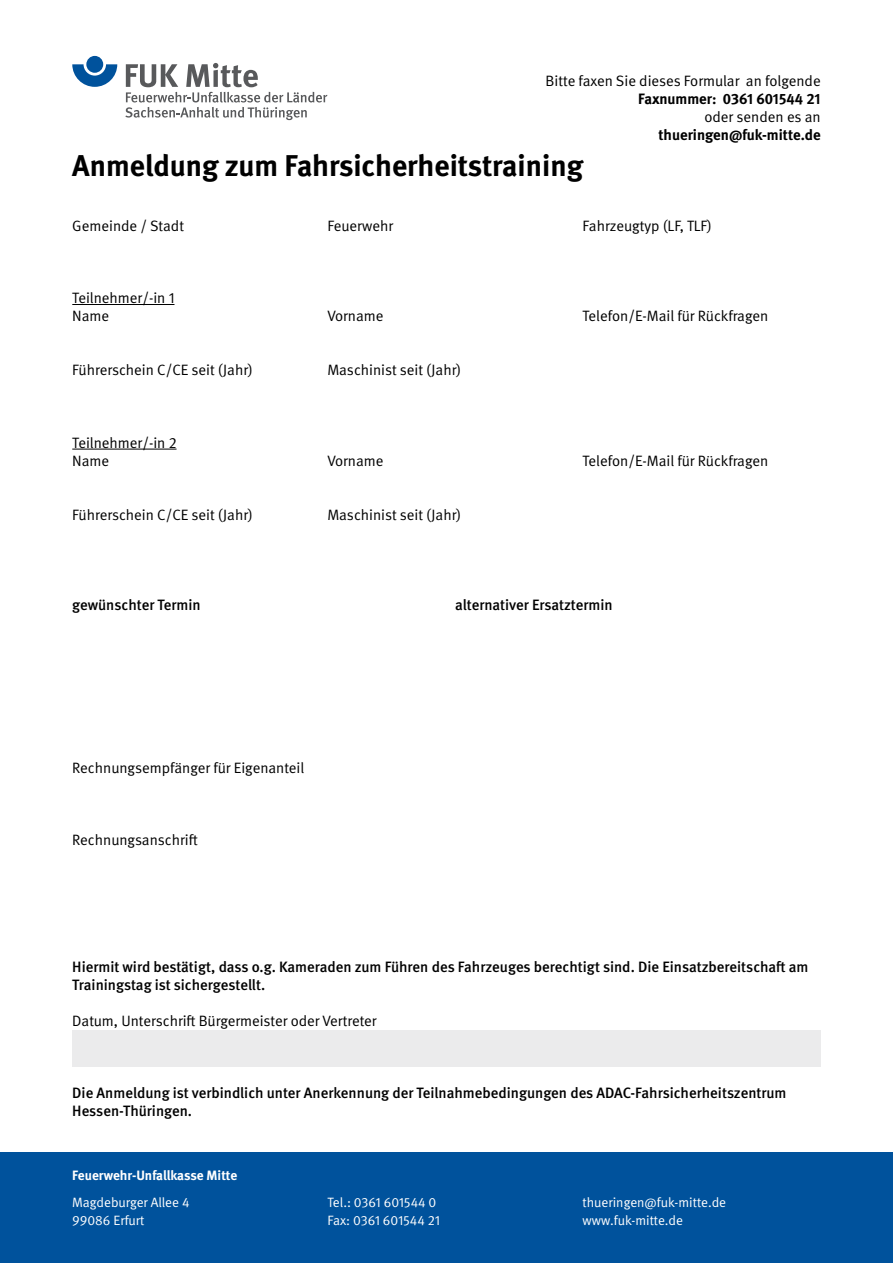
<style>
.page{position:relative;width:893px;height:1263px;background:#fff}
.page>*{position:absolute;margin:0;border:0;box-sizing:border-box;transform-origin:0 0}
._20pt_Überschrift{font:700 30px "DGUV Meta";color:#000}
._10pt_Anleser{font:15px/18px "DGUV Meta";color:#000;text-align:right}
._10pt_Anleser-2{font:500 15px/18px "DGUV Meta";color:#000}
._10pt_Anleser-3{font:700 15px "DGUV Meta";color:#000}
.Zwischenüberschrift{font:13.5px "DGUV Meta";color:#fff}
.Zwischenüberschrift-2{font:700 13.5px "DGUV Meta";color:#fff}
.s1{font-weight:700}
</style>
<div class="page">
<div style="left:0;top:1152px;width:893px;height:111px;background:#00529c"></div>
<hr style="left:72px;top:304px;width:102px;height:1px;background:#000">
<hr style="left:72px;top:449px;width:105px;height:1px;background:#000">
<div style="left:72px;top:1030px;width:749px;height:36px;background:#ebebec"></div>
<svg style="left:72px;top:64px;width:45px;height:23px"></svg>
<div style="left:86px;top:56px;width:17px;height:17px;background:#00529c;border-radius:50%"></div>
<svg style="left:125px;top:63px;width:202px;height:57px"></svg>
<p class="_10pt_Anleser" style="left:546px;top:72px;width:277px">Bitte faxen Sie dieses Formular an folgende<br><span class="s1">Faxnummer: 0361 601544 21</span></p>
<p class="_10pt_Anleser" style="left:704px;top:108px;width:118px">oder senden es an</p>
<p class="_10pt_Anleser-3" style="left:658px;top:126px;width:164px">thueringen@fuk-mitte.de</p>
<p class="_20pt_Überschrift" style="left:72px;top:148px;width:512px">Anmeldung zum Fahrsicherheitstraining</p>
<p class="_10pt_Anleser" style="left:72px;top:217px;width:113px">Gemeinde / Stadt</p>
<p class="_10pt_Anleser" style="left:72px;top:289px;width:104px">Teilnehmer/-in 1</p>
<p class="_10pt_Anleser" style="left:72px;top:307px;width:39px">Name</p>
<p class="_10pt_Anleser" style="left:72px;top:361px;width:182px">Führerschein C/CE seit (Jahr)</p>
<p class="_10pt_Anleser" style="left:72px;top:434px;width:106px">Teilnehmer/-in 2</p>
<p class="_10pt_Anleser" style="left:72px;top:452px;width:39px">Name</p>
<p class="_10pt_Anleser" style="left:72px;top:506px;width:182px">Führerschein C/CE seit (Jahr)</p>
<p class="_10pt_Anleser" style="left:327px;top:217px;width:67px">Feuerwehr</p>
<p class="_10pt_Anleser" style="left:327px;top:307px;width:58px">Vorname</p>
<p class="_10pt_Anleser" style="left:327px;top:361px;width:135px">Maschinist seit (Jahr)</p>
<p class="_10pt_Anleser" style="left:327px;top:452px;width:58px">Vorname</p>
<p class="_10pt_Anleser" style="left:327px;top:506px;width:135px">Maschinist seit (Jahr)</p>
<p class="_10pt_Anleser" style="left:583px;top:217px;width:131px">Fahrzeugtyp (LF, TLF)</p>
<p class="_10pt_Anleser" style="left:583px;top:307px;width:187px">Telefon/E-Mail für Rückfragen</p>
<p class="_10pt_Anleser" style="left:583px;top:452px;width:187px">Telefon/E-Mail für Rückfragen</p>
<p class="_10pt_Anleser-2" style="left:72px;top:596px;width:130px">gewünschter Termin</p>
<p class="_10pt_Anleser-2" style="left:455px;top:596px;width:159px">alternativer Ersatztermin</p>
<p class="_10pt_Anleser" style="left:72px;top:759px;width:234px">Rechnungsempfänger für Eigenanteil</p>
<p class="_10pt_Anleser" style="left:72px;top:831px;width:127px">Rechnungsanschrift</p>
<p class="_10pt_Anleser-2" style="left:72px;top:958px;width:738px">Hiermit wird bestätigt, dass o.g. Kameraden zum Führen des Fahrzeuges berechtigt sind. Die Einsatzbereitschaft am<br>Trainingstag ist sichergestellt.</p>
<p class="_10pt_Anleser" style="left:72px;top:1012px;width:306px">Datum, Unterschrift Bürgermeister oder Vertreter</p>
<p class="_10pt_Anleser-2" style="left:72px;top:1084px;width:716px">Die Anmeldung ist verbindlich unter Anerkennung der Teilnahmebedingungen des ADAC-Fahrsicherheitszentrum<br>Hessen-Thüringen.</p>
<p class="Zwischenüberschrift-2" style="left:72px;top:1167px;width:167px">Feuerwehr-Unfallkasse Mitte</p>
<p class="Zwischenüberschrift" style="left:72px;top:1194px;width:119px">Magdeburger Allee 4</p>
<p class="Zwischenüberschrift" style="left:72px;top:1212px;width:74px">99086 Erfurt</p>
<p class="Zwischenüberschrift" style="left:327px;top:1194px;width:110px">Tel.: 0361 601544 0</p>
<p class="Zwischenüberschrift" style="left:327px;top:1212px;width:114px">Fax: 0361 601544 21</p>
<p class="Zwischenüberschrift" style="left:583px;top:1194px;width:145px">thueringen@fuk-mitte.de</p>
<p class="Zwischenüberschrift" style="left:583px;top:1212px;width:102px">www.fuk-mitte.de</p>
</div>
